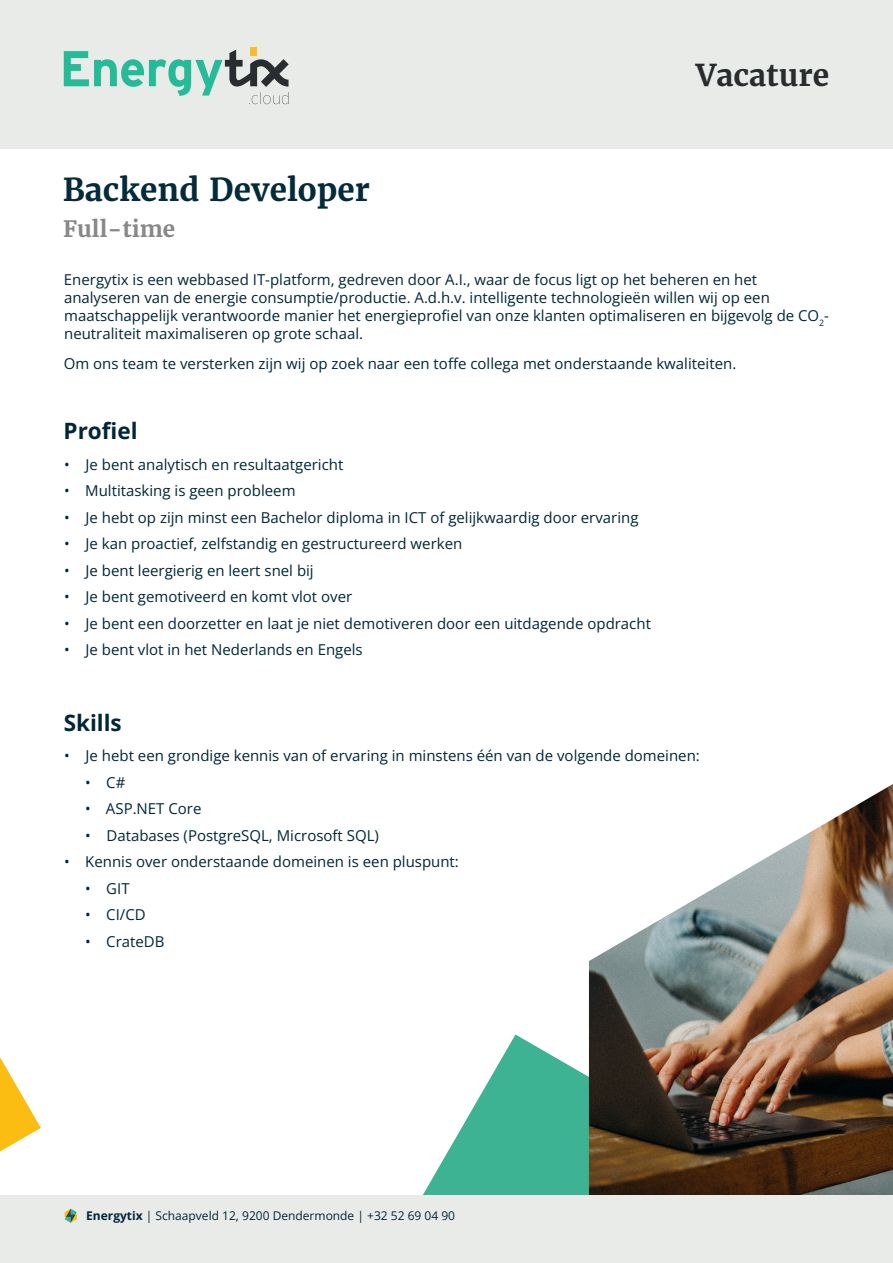
<style>
.page{position:relative;width:893px;height:1263px;background:#fff}
.page>*{position:absolute;margin:0;border:0;box-sizing:border-box;transform-origin:0 0}
.Jobtitel{font:700 31.5px "Merriweather";color:#032b3a}
.t1{font:700 30px "Merriweather";color:#292c2f}
.Omschrijvingstitel{font:700 22.5px "Open Sans";color:#002638}
.Jobtitel_subheading{font:700 22.5px "Merriweather";color:#888}
.Bodytekst{font:15px/18px "Open Sans";color:#002638}
.t2{font:12px "Open Sans";color:#002638}
.s1{font-weight:700}
</style>
<div class="page">
<svg style="left:338px;top:1034px;width:251px;height:162px"></svg>
<svg style="left:0;top:1057px;width:41px;height:139px"></svg>
<img style="left:589px;top:784px;width:304px;height:412px">
<div style="left:0;top:0;width:893px;height:149px;background:#e8ebe8"></div>
<svg style="left:64px;top:50px;width:225px;height:54px"></svg>
<div style="left:250px;top:48px;width:7px;height:8px;background:#fdbb29"></div>
<div style="left:0;top:1196px;width:893px;height:67px;background:#e8ebe8"></div>
<svg style="left:65px;top:1208px;width:12px;height:15px"></svg>
<h2 class="t1" style="left:696px;top:56px;width:135px">Vacature</h2>
<p class="Jobtitel" style="left:63px;top:170px;width:309px">Backend Developer</p>
<p class="Jobtitel_subheading" style="left:63px;top:214px;width:114px">Full-time</p>
<p class="Bodytekst" style="left:64px;top:270px;width:766px">Energytix is een webbased IT-platform, gedreven door A.I., waar de focus ligt op het beheren en het analyseren van de energie consumptie/productie. A.d.h.v. intelligente technologieën willen wij op een maatschappelijk verantwoorde manier het energieprofiel van onze klanten optimaliseren en bijgevolg de CO<sub>2</sub>- neutraliteit maximaliseren op grote schaal.</p>
<p class="Bodytekst" style="left:64px;top:355px;width:674px">Om ons team te versterken zijn wij op zoek naar een toffe collega met onderstaande kwaliteiten.</p>
<p class="Omschrijvingstitel" style="left:64px;top:415px;width:76px">Profiel</p>
<p class="Bodytekst" style="left:64px;top:455px;width:281px">• Je bent analytisch en resultaatgericht</p>
<p class="Bodytekst" style="left:64px;top:481px;width:233px">• Multitasking is geen probleem</p>
<p class="Bodytekst" style="left:64px;top:508px;width:576px">• Je hebt op zijn minst een Bachelor diploma in ICT of gelijkwaardig door ervaring</p>
<p class="Bodytekst" style="left:64px;top:534px;width:400px">• Je kan proactief, zelfstandig en gestructureerd werken</p>
<p class="Bodytekst" style="left:64px;top:561px;width:251px">• Je bent leergierig en leert snel bij</p>
<p class="Bodytekst" style="left:64px;top:587px;width:290px">• Je bent gemotiveerd en komt vlot over</p>
<p class="Bodytekst" style="left:64px;top:614px;width:588px">• Je bent een doorzetter en laat je niet demotiveren door een uitdagende opdracht</p>
<p class="Bodytekst" style="left:64px;top:640px;width:300px">• Je bent vlot in het Nederlands en Engels</p>
<p class="Omschrijvingstitel" style="left:64px;top:706px;width:60px">Skills</p>
<p class="Bodytekst" style="left:64px;top:746px;width:637px">• Je hebt een grondige kennis van of ervaring in minstens één van de volgende domeinen:</p>
<p class="Bodytekst" style="left:85px;top:773px;width:42px">• C#</p>
<p class="Bodytekst" style="left:85px;top:799px;width:118px">• ASP.NET Core</p>
<p class="Bodytekst" style="left:85px;top:826px;width:295px">• Databases (PostgreSQL, Microsoft SQL)</p>
<p class="Bodytekst" style="left:64px;top:852px;width:396px">• Kennis over onderstaande domeinen is een pluspunt:</p>
<p class="Bodytekst" style="left:85px;top:879px;width:46px">• GIT</p>
<p class="Bodytekst" style="left:85px;top:905px;width:62px">• CI/CD</p>
<p class="Bodytekst" style="left:85px;top:932px;width:81px">• CrateDB</p>
<p class="t2" style="left:86px;top:1207px;width:370px"><span class="s1">Energytix</span> | Schaapveld 12, 9200 Dendermonde | +32 52 69 04 90</p>
</div>
